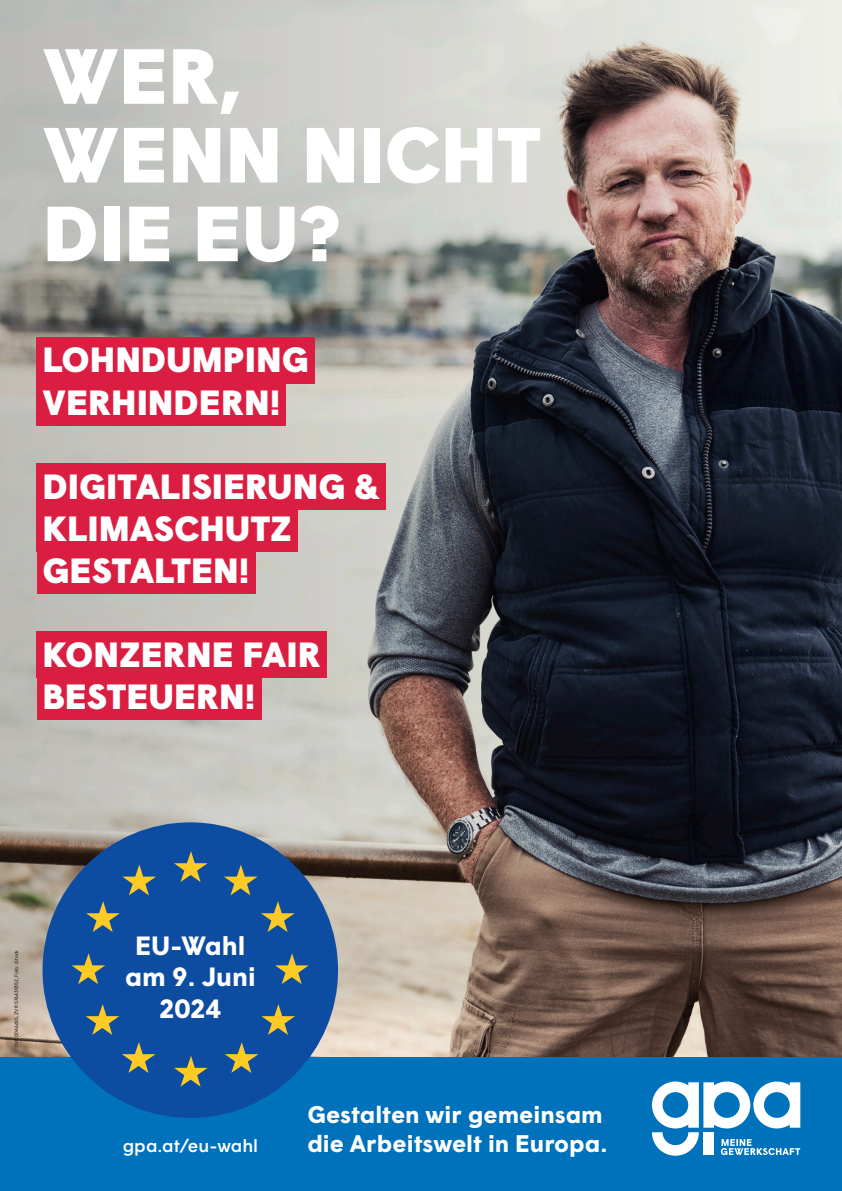
<style>
.page{position:relative;width:842px;height:1191px;background:#fff}
.page>*{position:absolute;margin:0;border:0;box-sizing:border-box;transform-origin:0 0}
.t1{font:900 78px/78.7px "Wigrum";color:#fff}
.t2{font:900 35px/42px "Wigrum";color:#fff}
.t3{font:700 26.4px/31.7px "Wigrum";color:#fff;text-align:center}
.t4{font:700 24px "Wigrum";color:#fff}
.t5{font:500 18px "Wigrum";color:#fff}
.t6{font:5px "Wigrum";color:#231f20}
</style>
<div class="page">
<img style="left:0;top:0;width:842px;height:1057px">
<div style="left:0;top:1057px;width:842px;height:134px;background:#0072bc"></div>
<svg style="left:652px;top:1081px;width:148px;height:74px"></svg>
<div style="left:43px;top:822px;width:295px;height:296px;background:#0d4da1;border-radius:148px"></div>
<svg style="left:174px;top:851px;width:34px;height:31px"></svg>
<svg style="left:174px;top:1056px;width:34px;height:30px"></svg>
<svg style="left:72px;top:953px;width:33px;height:31px"></svg>
<svg style="left:86px;top:901px;width:34px;height:31px"></svg>
<svg style="left:122px;top:864px;width:34px;height:31px"></svg>
<svg style="left:224px;top:864px;width:34px;height:31px"></svg>
<svg style="left:261px;top:901px;width:34px;height:31px"></svg>
<svg style="left:86px;top:1004px;width:33px;height:31px"></svg>
<svg style="left:122px;top:1042px;width:34px;height:31px"></svg>
<svg style="left:225px;top:1042px;width:33px;height:31px"></svg>
<svg style="left:261px;top:1004px;width:34px;height:31px"></svg>
<svg style="left:275px;top:953px;width:34px;height:31px"></svg>
<div style="left:37px;top:337px;width:278px;height:47px;background:#da1e42"></div>
<div style="left:37px;top:379px;width:249px;height:47px;background:#da1e42"></div>
<div style="left:37px;top:463px;width:349px;height:47px;background:#da1e42"></div>
<div style="left:37px;top:505px;width:261px;height:47px;background:#da1e42"></div>
<div style="left:37px;top:547px;width:218px;height:47px;background:#da1e42"></div>
<div style="left:37px;top:631px;width:290px;height:47px;background:#da1e42"></div>
<div style="left:37px;top:673px;width:224px;height:47px;background:#da1e42"></div>
<h1 class="t1" style="left:43px;top:31px;width:500px">WER,<br>WENN NICHT<br>DIE EU?</h1>
<p class="t2" style="left:43px;top:337px;width:268px">LOHNDUMPING<br>VERHINDERN!</p>
<p class="t2" style="left:43px;top:463px;width:339px">DIGITALISIERUNG &amp;<br>KLIMASCHUTZ<br>GESTALTEN!</p>
<p class="t2" style="left:43px;top:631px;width:280px">KONZERNE FAIR<br>BESTEUERN!</p>
<p class="t6" style="left:13px;top:1047px;width:99px;rotate:-90deg">DVR 0046655, ZVR 576439352, Foto: iStock</p>
<p class="t3" style="left:125px;top:927px;width:132px">EU-Wahl am 9. Juni<br>2024</p>
<p class="t4" style="left:307px;top:1096px;width:297px">Gestalten wir gemeinsam</p>
<p class="t5" style="left:122px;top:1131px;width:137px">gpa.at/eu-wahl</p>
<p class="t4" style="left:307px;top:1125px;width:301px">die Arbeitswelt in Europa.</p>
</div>
